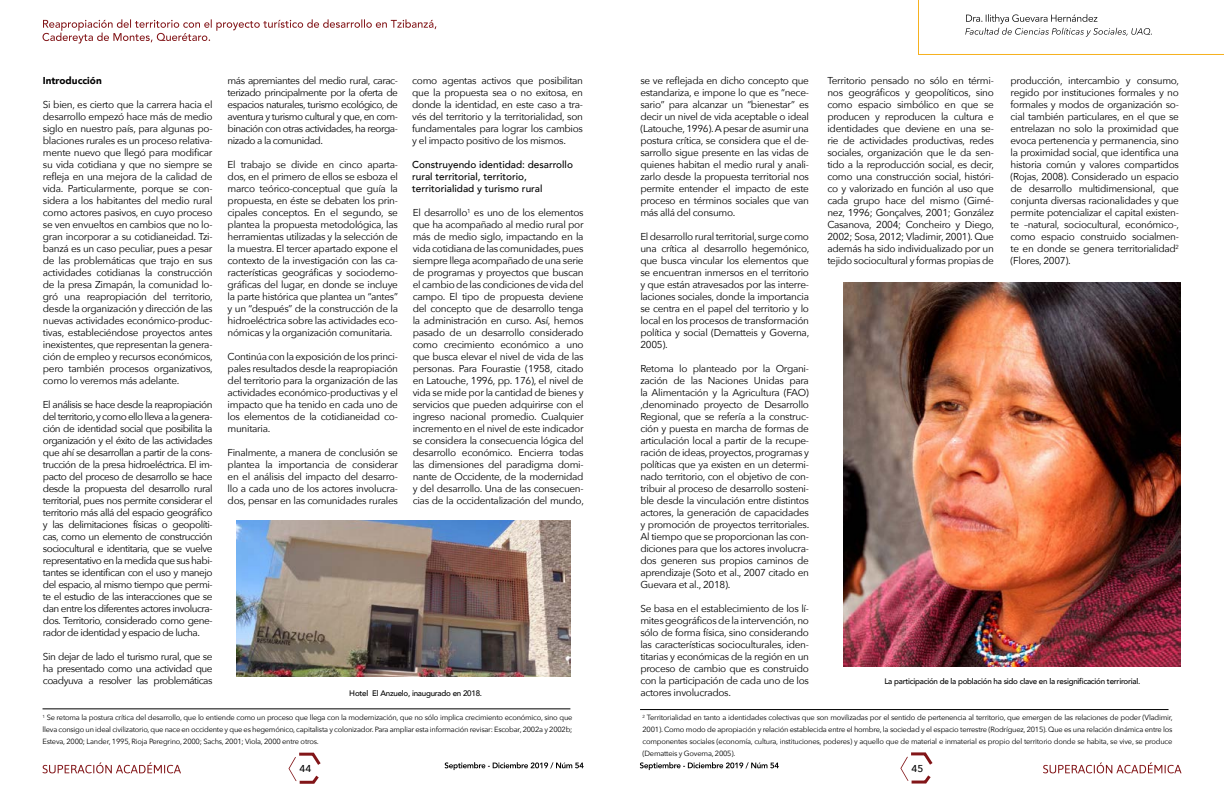
<style>
.page{position:relative;width:1224px;height:792px;background:#fff}
.page>*{position:absolute;margin:0;border:0;box-sizing:border-box;transform-origin:0 0}
.t1{font:10px/12px "Avenir Next";letter-spacing:-.03em;color:#000;text-align:justify}
.t2{font:500 10px/12px "Avenir";color:#000}
.t3{font:900 10px "Avenir";color:#000}
.t4{font:500 10px "Avenir Next";color:#000}
.t5{font:500 8px "Avenir";letter-spacing:-.03em;color:#000}
.t6{font:7.5px/12px "Avenir Next";letter-spacing:-.03em;color:#000;text-align:justify}
</style>
<div class="page">
<svg style="left:289px;top:752px;width:32px;height:32px"></svg>
<svg style="left:900px;top:752px;width:33px;height:32px"></svg>
<svg style="left:43px;top:762px;width:138px;height:11px"></svg>
<svg style="left:445px;top:762px;width:139px;height:8px"></svg>
<svg style="left:1043px;top:762px;width:138px;height:11px"></svg>
<svg style="left:640px;top:762px;width:139px;height:8px"></svg>
<img style="left:843px;top:283px;width:338px;height:383px">
<hr style="left:640px;top:709px;width:529px;height:1px;background:#000">
<hr style="left:43px;top:709px;width:527px;height:1px;background:#000101">
<img style="left:236px;top:520px;width:335px;height:157px">
<svg style="left:43px;top:19px;width:393px;height:25px"></svg>
<svg style="left:918px;top:0;width:306px;height:55px"></svg>
<p class="t3" style="left:43px;top:72px;width:60px">Introducción</p>
<p class="t1" style="left:43px;top:98px;width:171px">Si bien, es cierto que la carrera hacia el desarrollo empezó hace más de medio siglo en nuestro país, para algunas po&shy;blaciones rurales es un proceso relativa&shy;mente nuevo que llegó para modificar su vida cotidiana y que no siempre se refleja en una mejora de la calidad de vida. Particularmente, porque se con&shy;sidera a los habitantes del medio rural como actores pasivos, en cuyo proceso se ven envueltos en cambios que no lo&shy;gran incorporar a su cotidianeidad. Tzi&shy;banzá es un caso peculiar, pues a pesar de las problemáticas que trajo en sus actividades cotidianas la construcción de la presa Zimapán, la comunidad lo&shy;gró una reapropiación del territorio, desde la organización y dirección de las nuevas actividades económico-produc&shy;tivas, estableciéndose proyectos antes inexistentes, que representan la genera&shy;ción de empleo y recursos económicos, pero también procesos organizativos, como lo veremos más adelante.</p>
<p class="t1" style="left:43px;top:398px;width:171px">El análisis se hace desde la reapropiación del territorio, y como ello lleva a la genera&shy;ción de identidad social que posibilita la organización y el éxito de las actividades que ahí se desarrollan a partir de la cons&shy;trucción de la presa hidroeléctrica. El im&shy;pacto del proceso de desarrollo se hace desde la propuesta del desarrollo rural territorial, pues nos permite considerar el territorio más allá del espacio geográfico y las delimitaciones físicas o geopolíti&shy;cas, como un elemento de construcción sociocultural e identitaria, que se vuelve representativo en la medida que sus habi&shy;tantes se identifican con el uso y manejo del espacio, al mismo tiempo que permi&shy;te el estudio de las interacciones que se dan entre los diferentes actores involucra&shy;dos. Territorio, considerado como gene&shy;rador de identidad y espacio de lucha.</p>
<p class="t1" style="left:43px;top:650px;width:171px">Sin dejar de lado el turismo rural, que se ha presentado como una actividad que coadyuva a resolver las problemáticas</p>
<p class="t1" style="left:412px;top:74px;width:172px">como agentas activos que posibilitan que la propuesta sea o no exitosa, en donde la identidad, en este caso a tra&shy;vés del territorio y la territorialidad, son fundamentales para lograr los cambios y el impacto positivo de los mismos.</p>
<p class="t1" style="left:640px;top:74px;width:170px">se ve reflejada en dicho concepto que estandariza, e impone lo que es “nece&shy;sario” para alcanzar un “bienestar” es decir un nivel de vida aceptable o ideal (Latouche, 1996). A pesar de asumir una postura crítica, se considera que el de&shy;sarrollo sigue presente en las vidas de quienes habitan el medio rural y anali&shy;zarlo desde la propuesta territorial nos permite entender el impacto de este proceso en términos sociales que van más allá del consumo.</p>
<p class="t1" style="left:640px;top:230px;width:170px">El desarrollo rural territorial, surge como una crítica al desarrollo hegemónico, que busca vincular los elementos que se encuentran inmersos en el territorio y que están atravesados por las interre&shy;laciones sociales, donde la importancia se centra en el papel del territorio y lo local en los procesos de transformación política y social (Dematteis y Governa, 2005).</p>
<p class="t1" style="left:640px;top:362px;width:170px">Retoma lo planteado por la Organi&shy;zación de las Naciones Unidas para la Alimentación y la Agricultura (FAO) ,denominado proyecto de Desarrollo Regional, que se refería a la construc&shy;ción y puesta en marcha de formas de articulación local a partir de la recupe&shy;ración de ideas, proyectos, programas y políticas que ya existen en un determi&shy;nado territorio, con el objetivo de con&shy;tribuir al proceso de desarrollo sosteni&shy;ble desde la vinculación entre distintos actores, la generación de capacidades y promoción de proyectos territoriales.<br>Al tiempo que se proporcionan las con&shy;diciones para que los actores involucra&shy;dos generen sus propios caminos de aprendizaje (Soto et al., 2007 citado en Guevara et al., 2018).</p>
<p class="t1" style="left:640px;top:602px;width:170px">Se basa en el establecimiento de los lí&shy;mites geográficos de la intervención, no sólo de forma física, sino considerando las características socioculturales, iden&shy;titarias y económicas de la región en un proceso de cambio que es construido con la participación de cada uno de los actores involucrados.</p>
<p class="t1" style="left:228px;top:74px;width:172px">más apremiantes del medio rural, carac&shy;terizado principalmente por la oferta de espacios naturales, turismo ecológico, de aventura y turismo cultural y que, en com&shy;binación con otras actividades, ha reorga&shy;nizado a la comunidad.</p>
<p class="t1" style="left:228px;top:158px;width:172px">El trabajo se divide en cinco aparta&shy;dos, en el primero de ellos se esboza el marco teórico-conceptual que guía la propuesta, en éste se debaten los prin&shy;cipales conceptos. En el segundo, se plantea la propuesta metodológica, las herramientas utilizadas y la selección de la muestra. El tercer apartado expone el contexto de la investigación con las ca&shy;racterísticas geográficas y sociodemo&shy;gráficas del lugar, en donde se incluye la parte histórica que plantea un “antes” y un “después” de la construcción de la hidroeléctrica sobre las actividades eco&shy;nómicas y la organización comunitaria.</p>
<p class="t1" style="left:228px;top:350px;width:172px">Continúa con la exposición de los princi&shy;pales resultados desde la reapropiación del territorio para la organización de las actividades económico-productivas y el impacto que ha tenido en cada uno de los elementos de la cotidianeidad co&shy;munitaria.</p>
<p class="t1" style="left:228px;top:446px;width:172px">Finalmente, a manera de conclusión se plantea la importancia de considerar en el análisis del impacto del desarro&shy;llo a cada uno de los actores involucra&shy;dos, pensar en las comunidades rurales</p>
<p class="t2" style="left:412px;top:158px;width:162px">Construyendo identidad: desarrollo rural territorial, territorio, territorialidad y turismo rural</p>
<p class="t1" style="left:413px;top:206px;width:173px">El desarrollo<sup>1</sup> es uno de los elementos que ha acompañado al medio rural por más de medio siglo, impactando en la vida cotidiana de las comunidades, pues siempre llega acompañado de una serie de programas y proyectos que buscan el cambio de las condiciones de vida del campo. El tipo de propuesta deviene del concepto que de desarrollo tenga la administración en curso. Así, hemos pasado de un desarrollo considerado como crecimiento económico a uno que busca elevar el nivel de vida de las personas. Para Fourastie (1958, citado en Latouche, 1996, pp. 176), el nivel de vida se mide por la cantidad de bienes y servicios que pueden adquirirse con el ingreso nacional promedio. Cualquier incremento en el nivel de este indicador se considera la consecuencia lógica del desarrollo económico. Encierra todas las dimensiones del paradigma domi&shy;nante de Occidente, de la modernidad y del desarrollo. Una de las consecuen&shy;cias de la occidentalización del mundo,</p>
<p class="t5" style="left:349px;top:686px;width:134px">Hotel El Anzuelo, inaugurado en 2018.</p>
<p class="t1" style="left:827px;top:74px;width:168px">Territorio pensado no sólo en térmi&shy;nos geográficos y geopolíticos, sino como espacio simbólico en que se producen y reproducen la cultura e identidades que deviene en una se&shy;rie de actividades productivas, redes sociales, organización que le da sen&shy;tido a la reproducción social, es decir, como una construcción social, históri&shy;co y valorizado en función al uso que cada grupo hace del mismo (Gimé&shy;nez, 1996; Gonçalves, 2001; González Casanova, 2004; Concheiro y Diego, 2002; Sosa, 2012; Vladimir, 2001). Que además ha sido individualizado por un tejido sociocultural y formas propias de</p>
<p class="t1" style="left:1011px;top:74px;width:170px">producción, intercambio y consumo, regido por instituciones formales y no formales y modos de organización so&shy;cial también particulares, en el que se entrelazan no solo la proximidad que evoca pertenencia y permanencia, sino la proximidad social, que identifica una historia común y valores compartidos (Rojas, 2008). Considerado un espacio de desarrollo multidimensional, que conjunta diversas racionalidades y que permite potencializar el capital existen&shy;te –natural, sociocultural, económico-, como espacio construido socialmen&shy;te en donde se genera territorialidad<sup>2 </sup>(Flores, 2007).</p>
<p class="t5" style="left:884px;top:674px;width:257px">La participación de la población ha sido clave en la resignificación terrirorial.</p>
<p class="t6" style="left:43px;top:711px;width:532px"><sup>1</sup> Se retoma la postura crítica del desarrollo, que lo entiende como un proceso que llega con la modernización, que no sólo implica crecimiento económico, sino que lleva consigo un ideal civilizatorio, que nace en occidente y que es hegemónico, capitalista y colonizador. Para ampliar esta información revisar: Escobar, 2002a y 2002b; Esteva, 2000; Lander, 1995, Rioja Peregrino, 2000; Sachs, 2001; Viola, 2000 entre otros.</p>
<p class="t6" style="left:643px;top:711px;width:532px"><sup>2</sup> Territorialidad en tanto a identidades colectivas que son movilizadas por el sentido de pertenencia al territorio, que emergen de las relaciones de poder (Vladimir, 2001). Como modo de apropiación y relación establecida entre el hombre, la sociedad y el espacio terrestre (Rodríguez, 2015). Que es una relación dinámica entre los componentes sociales (economía, cultura, instituciones, poderes) y aquello que de material e inmaterial es propio del territorio donde se habita, se vive, se produce (Dematteis y Governa, 2005).</p>
<p class="t4" style="left:300px;top:760px;width:13px">44</p>
<p class="t4" style="left:912px;top:760px;width:13px">45</p>
</div>
